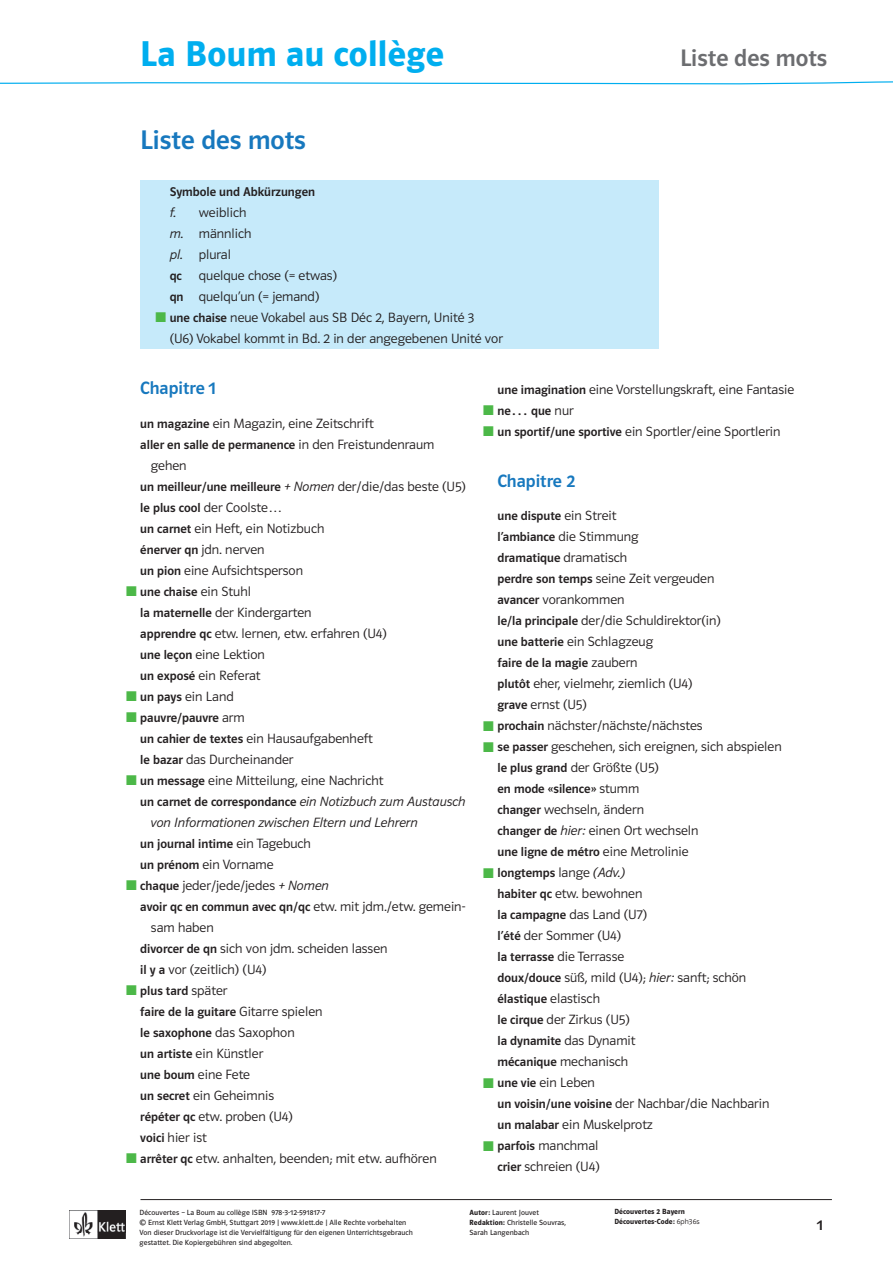
<style>
.page{position:relative;width:893px;height:1263px;background:#fff}
.page>*{position:absolute;margin:0;border:0;box-sizing:border-box;transform-origin:0 0}
.t1{font:36px "Polo ST11 K Hfett";letter-spacing:.01em;color:#00aeef}
.t2{font:27px "Polo ST11 K Krftg";color:#1778be}
.t3{font:24px "Polo ST11 K Krftg";color:#6c6d70}
.t4{font:18px "Polo ST11 K Krftg";color:#1778be}
.t5{font:15px "Polo ST11 K Krftg";color:#231f20}
.t6{font:13.5px/21px "Polo ST11 K Leicht";color:#231f20}
.t7{font:13.5px "Polo ST11 K Leicht Kursiv";color:#231f20}
.t8{font:12.75px/21px "Polo ST11 K Krftg";color:#231f20}
.t9{font:7.5px/10.1px "Polo ST11 K Buch";letter-spacing:.01em;color:#231f20}
.t10{font:7.5px/10.1px "Polo ST11 K Hfett";letter-spacing:.01em;color:#231f20}
.s1{font-family:"Polo ST11 K Leicht Kursiv"}
.s2{font-family:"Polo ST11 K Krftg";font-size:12.75px}
.s3{font-family:"Polo ST11 K Leicht";font-size:13.5px}
.s4{font-family:"Polo ST11 K Leicht Kursiv";font-size:13.5px}
.s5{font-family:"Polo ST11 K Hfett"}
.s6{font-family:"Polo ST11 K Leicht"}
</style>
<div class="page">
<img style="left:70px;top:1210px;width:55px;height:28px">
<hr style="left:140px;top:1199px;width:692px;height:1px;background:#231f20">
<svg style="left:0;top:81px;width:893px;height:4px"></svg>
<div style="left:140px;top:180px;width:519px;height:169px;background:#c6eafa"></div>
<h1 class="t1" style="left:140px;top:34px;width:305px">La Boum au collège</h1>
<h3 class="t3" style="left:680px;top:45px;width:149px">Liste des mots</h3>
<h2 class="t2" style="left:140px;top:125px;width:167px">Liste des mots</h2>
<p class="t8" style="left:170px;top:181px;width:147px">Symbole und Abkürzungen</p>
<p class="t6" style="left:170px;top:202px;width:335px"><span class="s1">f.</span> weiblich<br><span class="s1">m.</span> männlich<br><span class="s1">pl.</span> plural<br><span class="s2">qc</span> quelque chose (= etwas)<br><span class="s2">qn</span> quelqu’un (= jemand)<br><span class="s2">une chaise</span> neue Vokabel aus SB Déc 2, Bayern, Unité 3<br>(U6) Vokabel kommt in Bd. 2 in der angegebenen Unité vor</p>
<h3 class="t4" style="left:140px;top:378px;width:77px">Chapitre 1</h3>
<p class="t6" style="left:140px;top:413px;width:235px"><span class="s2">un magazine</span> ein Magazin, eine Zeitschrift</p>
<p class="t8" style="left:140px;top:434px;width:296px">aller en salle de permanence <span class="s3">in den Freistundenraum</span></p>
<p class="t6" style="left:151px;top:455px;width:37px">gehen</p>
<p class="t8" style="left:140px;top:476px;width:327px">un meilleur/une meilleure <span class="s4">+ Nomen</span> <span class="s3">der/die/das beste (U5)</span></p>
<p class="t6" style="left:140px;top:497px;width:186px"><span class="s2">le plus cool</span> der Coolste…<br><span class="s2">un carnet</span> ein Heft, ein Notizbuch <span class="s2">énerver qn</span> jdn. nerven<br><span class="s2">un pion</span> eine Aufsichtsperson</p>
<p class="t8" style="left:140px;top:581px;width:112px">une chaise <span class="s3">ein Stuhl</span></p>
<p class="t6" style="left:140px;top:602px;width:248px"><span class="s2">la maternelle</span> der Kindergarten<br><span class="s2">apprendre qc</span> etw. lernen, etw. erfahren (U4) <span class="s2">une leçon</span> eine Lektion<br><span class="s2">un exposé</span> ein Referat<br><span class="s2">un pays</span> ein Land</p>
<p class="t8" style="left:140px;top:707px;width:106px">pauvre/pauvre <span class="s3">arm</span></p>
<p class="t6" style="left:140px;top:728px;width:245px"><span class="s2">un cahier de textes</span> ein Hausaufgabenheft <span class="s2">le bazar</span> das Durcheinander<br><span class="s2">un message</span> eine Mitteilung, eine Nachricht</p>
<p class="t8" style="left:140px;top:791px;width:327px">un carnet de correspondance <span class="s4">ein Notizbuch zum Austausch</span></p>
<p class="t7" style="left:151px;top:815px;width:269px">von Informationen zwischen Eltern und Lehrern</p>
<p class="t8" style="left:140px;top:833px;width:172px">un journal intime <span class="s3">ein Tagebuch</span></p>
<p class="t6" style="left:140px;top:854px;width:190px"><span class="s2">un prénom</span> ein Vorname<br><span class="s2">chaque</span> jeder/jede/jedes <span class="s1">+ Nomen</span></p>
<p class="t8" style="left:140px;top:896px;width:327px">avoir qc en commun avec qn/qc <span class="s3">etw. mit jdm./etw. gemein-</span></p>
<p class="t6" style="left:140px;top:917px;width:249px;text-indent:11px">sam haben<br><span class="s2">divorcer de qn</span> sich von jdm. scheiden lassen <span class="s2">il y a</span> vor (zeitlich) (U4)</p>
<p class="t8" style="left:140px;top:980px;width:184px">plus tard <span class="s3">später<br></span>faire de la guitare <span class="s3">Gitarre spielen </span>le saxophone <span class="s3">das Saxophon</span></p>
<p class="t6" style="left:140px;top:1043px;width:298px"><span class="s2">un artiste</span> ein Künstler<br><span class="s2">une boum</span> eine Fete<br><span class="s2">un secret</span> ein Geheimnis<br><span class="s2">répéter qc</span> etw. proben (U4)<br><span class="s2">voici</span> hier ist<br><span class="s2">arrêter qc</span> etw. anhalten, beenden; mit etw. aufhören</p>
<p class="t6" style="left:497px;top:379px;width:298px"><span class="s2">une imagination</span> eine Vorstellungskraft, eine Fantasie</p>
<p class="t8" style="left:497px;top:400px;width:78px">ne… que <span class="s3">nur</span></p>
<p class="t6" style="left:497px;top:421px;width:285px"><span class="s2">un sportif/une sportive</span> ein Sportler/eine Sportlerin</p>
<h3 class="t4" style="left:497px;top:471px;width:79px">Chapitre 2</h3>
<p class="t8" style="left:497px;top:506px;width:120px">une dispute <span class="s3">ein Streit</span></p>
<p class="t6" style="left:497px;top:526px;width:142px"><span class="s2">l’ambiance</span> die Stimmung</p>
<p class="t8" style="left:497px;top:548px;width:131px">dramatique <span class="s3">dramatisch</span></p>
<p class="t6" style="left:497px;top:568px;width:225px"><span class="s2">perdre son temps</span> seine Zeit vergeuden <span class="s2">avancer</span> vorankommen<br><span class="s2">le/la principale</span> der/die Schuldirektor(in) <span class="s2">une batterie</span> ein Schlagzeug</p>
<p class="t8" style="left:497px;top:653px;width:142px">faire de la magie <span class="s3">zaubern</span></p>
<p class="t6" style="left:497px;top:673px;width:286px"><span class="s2">plutôt</span> eher, vielmehr, ziemlich (U4)<br><span class="s2">grave</span> ernst (U5)<br><span class="s2">prochain</span> nächster/nächste/nächstes<br><span class="s2">se passer</span> geschehen, sich ereignen, sich abspielen <span class="s2">le plus grand</span> der Größte (U5)</p>
<p class="t8" style="left:497px;top:779px;width:143px">en mode «silence» <span class="s3">stumm</span></p>
<p class="t6" style="left:497px;top:799px;width:203px"><span class="s2">changer</span> wechseln, ändern<br><span class="s2">changer de</span> <span class="s1">hier:</span> einen Ort wechseln</p>
<p class="t8" style="left:497px;top:842px;width:193px">une ligne de métro <span class="s3">eine Metrolinie </span>longtemps <span class="s3">lange</span> <span class="s4">(Adv.)</span></p>
<p class="t6" style="left:497px;top:883px;width:250px"><span class="s2">habiter qc</span> etw. bewohnen<br><span class="s2">la campagne</span> das Land (U7)<br><span class="s2">l’été</span> der Sommer (U4)<br><span class="s2">la terrasse</span> die Terrasse<br><span class="s2">doux/douce</span> süß, mild (U4); <span class="s1">hier:</span> sanft; schön</p>
<p class="t8" style="left:497px;top:989px;width:104px">élastique <span class="s3">elastisch</span></p>
<p class="t6" style="left:497px;top:1009px;width:134px"><span class="s2">le cirque</span> der Zirkus (U5)</p>
<p class="t8" style="left:497px;top:1031px;width:139px">la dynamite <span class="s3">das Dynamit</span></p>
<p class="t6" style="left:497px;top:1051px;width:274px"><span class="s2">mécanique</span> mechanisch<br><span class="s2">une vie</span> ein Leben<br><span class="s2">un voisin/une voisine</span> der Nachbar/die Nachbarin <span class="s2">un malabar</span> ein Muskelprotz<br><span class="s2">parfois</span> manchmal<br><span class="s2">crier</span> schreien (U4)</p>
<p class="t9" style="left:140px;top:1207px;width:275px">Découvertes – La Boum au collège ISBN 978-3-12-591817-7<br>© Ernst Klett Verlag GmbH, Stuttgart 2019 | www.klett.de | Alle Rechte vorbehalten Von dieser Druckvorlage ist die Vervielfältigung für den eigenen Unterrichtsgebrauch gestattet. Die Kopiergebühren sind abgegolten.</p>
<p class="t9" style="left:470px;top:1208px;width:98px"><span class="s5">Autor:</span> Laurent Jouvet<br><span class="s5">Redaktion:</span> Christelle Souvras,<br>Sarah Langenbach</p>
<p class="t10" style="left:614px;top:1206px;width:87px">Découvertes 2 Bayern<br>Découvertes-Code: <span class="s6">6ph36s</span></p>
<p class="t5" style="left:817px;top:1217px;width:8px">1</p>
</div>
